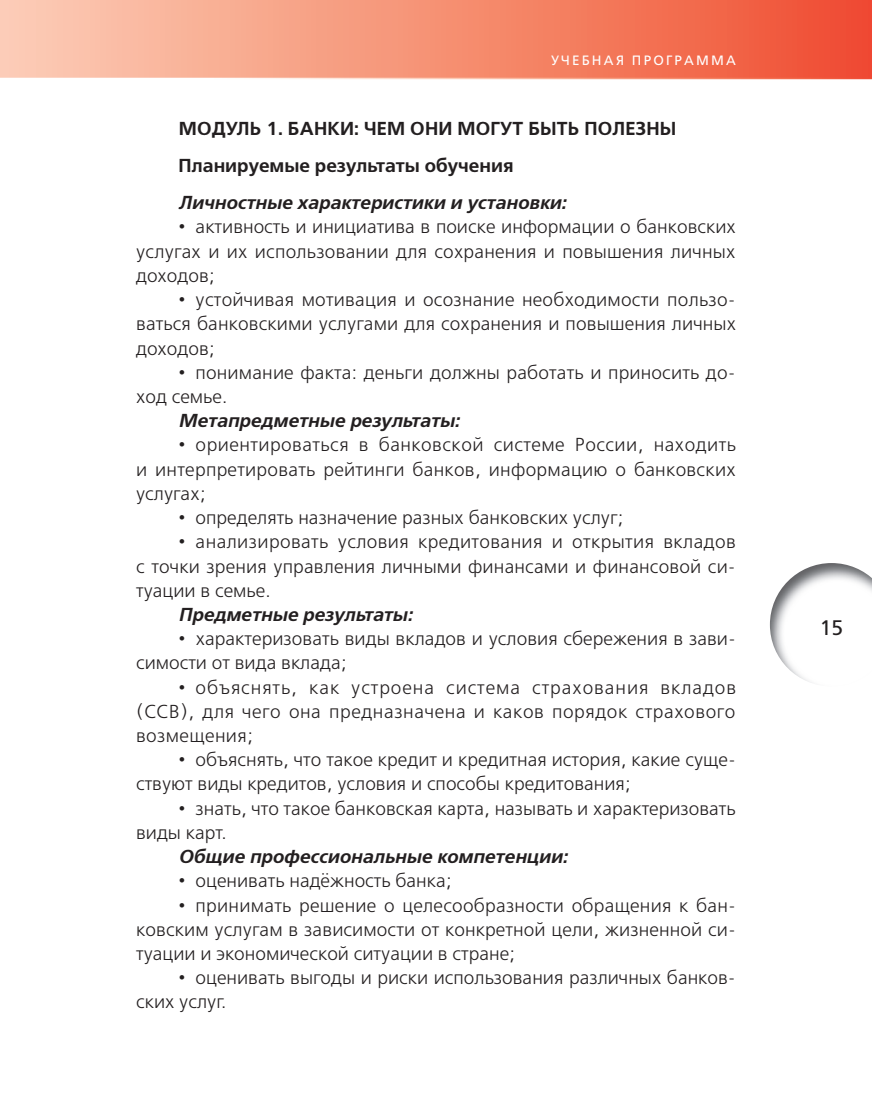
<style>
.page{position:relative;width:872px;height:1106px;background:#fff}
.page>*{position:absolute;margin:0;border:0;box-sizing:border-box;transform-origin:0 0}
.t1{font:21px "Free Set";color:#231f20}
.t2{font:300 18.75px/24.2px "Free Set";color:#231f20;text-align:justify}
.t3{font:italic 600 18.75px "Free Set";color:#231f20}
.t4{font:600 18.75px/36.9px "Free Set";color:#231f20}
.t5{font:13.5px "Free Set";letter-spacing:.16em;color:#fff}
</style>
<div class="page">
<svg style="left:0;top:0;width:872px;height:79px"></svg>
<img style="left:770px;top:563px;width:102px;height:120px">
<p class="t5" style="left:551px;top:55px;width:186px">УЧЕБНАЯ ПРОГРАММА</p>
<p class="t4" style="left:179px;top:112px;width:499px">МОДУЛЬ 1. БАНКИ: ЧЕМ ОНИ МОГУТ БЫТЬ ПОЛЕЗНЫ<br>Планируемые результаты обучения</p>
<p class="t3" style="left:179px;top:195px;width:389px">Личностные характеристики и установки:</p>
<p class="t2" style="left:136px;top:216px;width:601px;text-indent:43px">• активность и инициатива в поиске информации о банковских услугах и их использовании для сохранения и повышения личных доходов;</p>
<p class="t2" style="left:136px;top:289px;width:601px;text-indent:43px">• устойчивая мотивация и осознание необходимости пользо&shy;ваться банковскими услугами для сохранения и повышения личных доходов;</p>
<p class="t2" style="left:136px;top:361px;width:601px;text-indent:43px">• понимание факта: деньги должны работать и приносить до&shy;ход семье.</p>
<p class="t3" style="left:179px;top:413px;width:282px">Метапредметные результаты:</p>
<p class="t2" style="left:136px;top:434px;width:601px;text-indent:43px">• ориентироваться в банковской системе России, находить и интерпретировать рейтинги банков, информацию о банковских услугах;</p>
<p class="t2" style="left:179px;top:507px;width:446px">• определять назначение разных банковских услуг;</p>
<p class="t2" style="left:136px;top:531px;width:601px;text-indent:43px">• анализировать условия кредитования и открытия вкладов с точки зрения управления личными финансами и финансовой си&shy;туации в семье.</p>
<p class="t3" style="left:179px;top:607px;width:235px">Предметные результаты:</p>
<p class="t2" style="left:136px;top:628px;width:601px;text-indent:43px">• характеризовать виды вкладов и условия сбережения в зави&shy;симости от вида вклада;</p>
<p class="t2" style="left:136px;top:676px;width:601px;text-indent:43px">• объяснять, как устроена система страхования вкладов (ССВ), для чего она предназначена и каков порядок страхового возмещения;</p>
<p class="t2" style="left:136px;top:749px;width:601px;text-indent:43px">• объяснять, что такое кредит и кредитная история, какие суще&shy;ствуют виды кредитов, условия и способы кредитования;</p>
<p class="t2" style="left:136px;top:797px;width:601px;text-indent:43px">• знать, что такое банковская карта, называть и характеризовать виды карт.</p>
<p class="t3" style="left:179px;top:849px;width:390px">Общие профессиональные компетенции:</p>
<p class="t2" style="left:179px;top:870px;width:274px">• оценивать надёжность банка;</p>
<p class="t2" style="left:136px;top:894px;width:601px;text-indent:43px">• принимать решение о целесообразности обращения к бан&shy;ковским услугам в зависимости от конкретной цели, жизненной си&shy;туации и экономической ситуации в стране;</p>
<p class="t2" style="left:136px;top:967px;width:601px;text-indent:43px">• оценивать выгоды и риски использования различных банков&shy;ских услуг.</p>
<p class="t1" style="left:820px;top:620px;width:25px">15</p>
</div>
